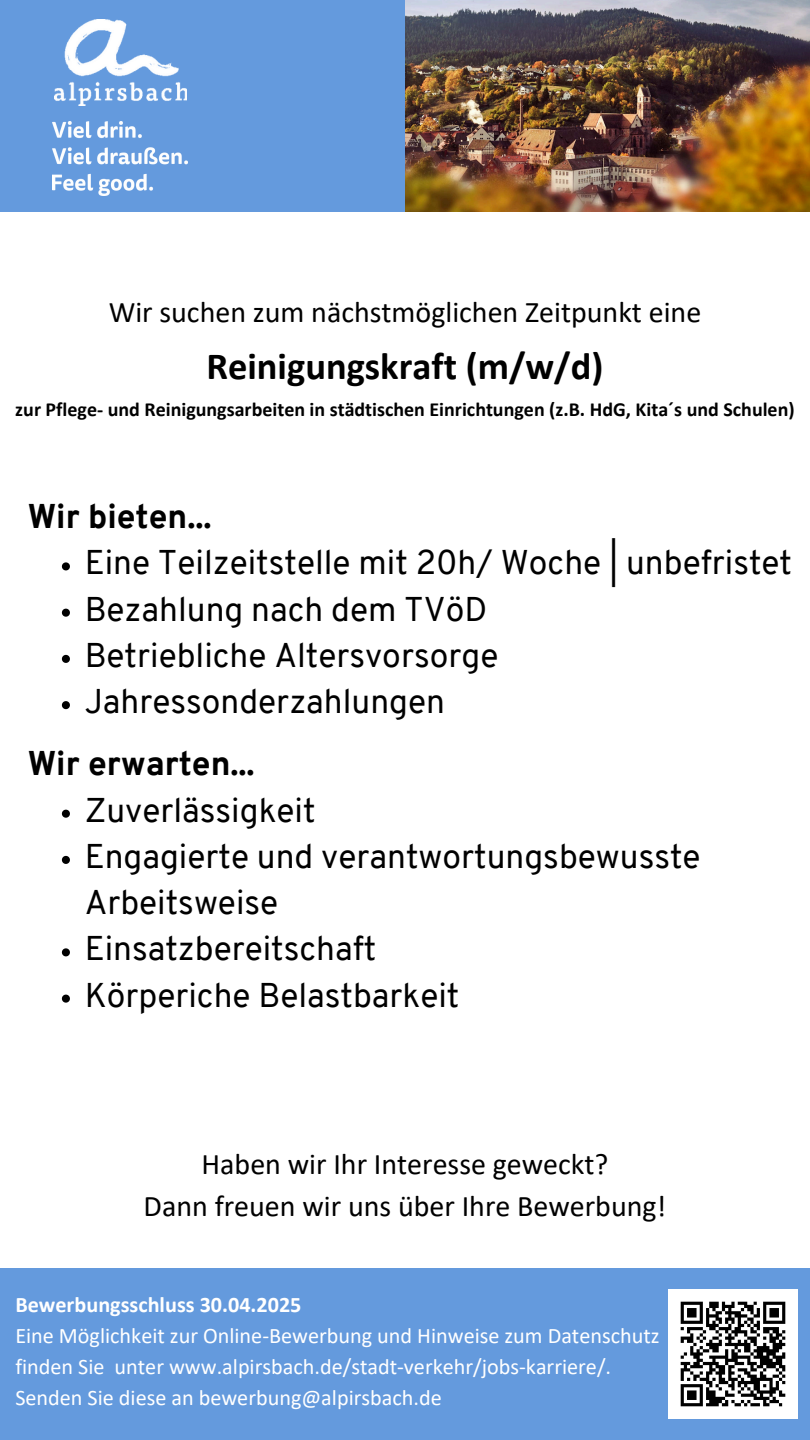
<style>
.page{position:relative;width:810px;height:1440px;background:#fff}
.page>*{position:absolute;margin:0;border:0;box-sizing:border-box;transform-origin:0 0}
.t1{font:700 38.5px "Calibri";color:#000}
.t2{font:33.5px/46.2px "Overpass";color:#000}
.t3{font:800 33.5px "Overpass";color:#000}
.t4{font:30px/41.9px "Calibri";color:#000;text-align:center}
.t5{font:22.2px "Calibri";color:#fff}
.t6{font:700 22.2px "Calibri";color:#fff}
.t7{font:700 20px "Calibri";color:#000}
</style>
<div class="page">
<div style="left:0;top:1269px;width:810px;height:171px;background:#649add"></div>
<div style="left:0;top:0;width:457px;height:211px;background:#649add"></div>
<img style="left:55px;top:20px;width:131px;height:85px">
<img style="left:53px;top:121px;width:135px;height:74px">
<img style="left:669px;top:1290px;width:129px;height:129px">
<img style="left:405px;top:0;width:405px;height:212px">
<svg style="left:62px;top:562px;width:8px;height:8px"></svg>
<svg style="left:62px;top:609px;width:8px;height:8px"></svg>
<svg style="left:62px;top:655px;width:8px;height:8px"></svg>
<svg style="left:62px;top:701px;width:8px;height:8px"></svg>
<svg style="left:62px;top:810px;width:8px;height:8px"></svg>
<svg style="left:62px;top:856px;width:8px;height:8px"></svg>
<svg style="left:62px;top:948px;width:8px;height:8px"></svg>
<svg style="left:62px;top:995px;width:8px;height:8px"></svg>
<p class="t4" style="left:109px;top:294px;width:594px">Wir suchen zum nächstmöglichen Zeitpunkt eine</p>
<p class="t1" style="left:206px;top:350px;width:399px">Reinigungskraft (m/w/d)</p>
<p class="t7" style="left:15px;top:401px;width:781px">zur Pflege- und Reinigungsarbeiten in städtischen Einrichtungen (z.B. HdG, Kita´s und Schulen)</p>
<p class="t3" style="left:28px;top:503px;width:185px">Wir bieten...</p>
<p class="t2" style="left:85px;top:543px;width:709px">Eine Teilzeitstelle mit 20h/ Woche | unbefristet</p>
<p class="t2" style="left:85px;top:589px;width:404px">Bezahlung nach dem TVöD</p>
<p class="t2" style="left:85px;top:635px;width:415px">Betriebliche Altersvorsorge</p>
<h1 class="t2" style="left:85px;top:682px;width:362px">Jahressonderzahlungen</h1>
<p class="t3" style="left:28px;top:750px;width:229px">Wir erwarten...</p>
<p class="t2" style="left:85px;top:790px;width:232px">Zuverlässigkeit</p>
<p class="t2" style="left:85px;top:836px;width:617px">Engagierte und verantwortungsbewusste<br>Arbeitsweise</p>
<p class="t2" style="left:85px;top:929px;width:293px">Einsatzbereitschaft</p>
<p class="t2" style="left:85px;top:975px;width:376px">Körperiche Belastbarkeit</p>
<p class="t4" style="left:144px;top:1145px;width:524px">Haben wir Ihr Interesse geweckt?<br>Dann freuen wir uns über Ihre Bewerbung!</p>
<h3 class="t6" style="left:15px;top:1296px;width:288px">Bewerbungsschluss 30.04.2025</h3>
<h4 class="t5" style="left:15px;top:1327px;width:646px">Eine Möglichkeit zur Online-Bewerbung und Hinweise zum Datenschutz</h4>
<h3 class="t5" style="left:15px;top:1357px;width:597px">finden Sie unter www.alpirsbach.de/stadt-verkehr/jobs-karriere/.</h3>
<h1 class="t5" style="left:15px;top:1388px;width:428px">Senden Sie diese an bewerbung@alpirsbach.de</h1>
</div>
